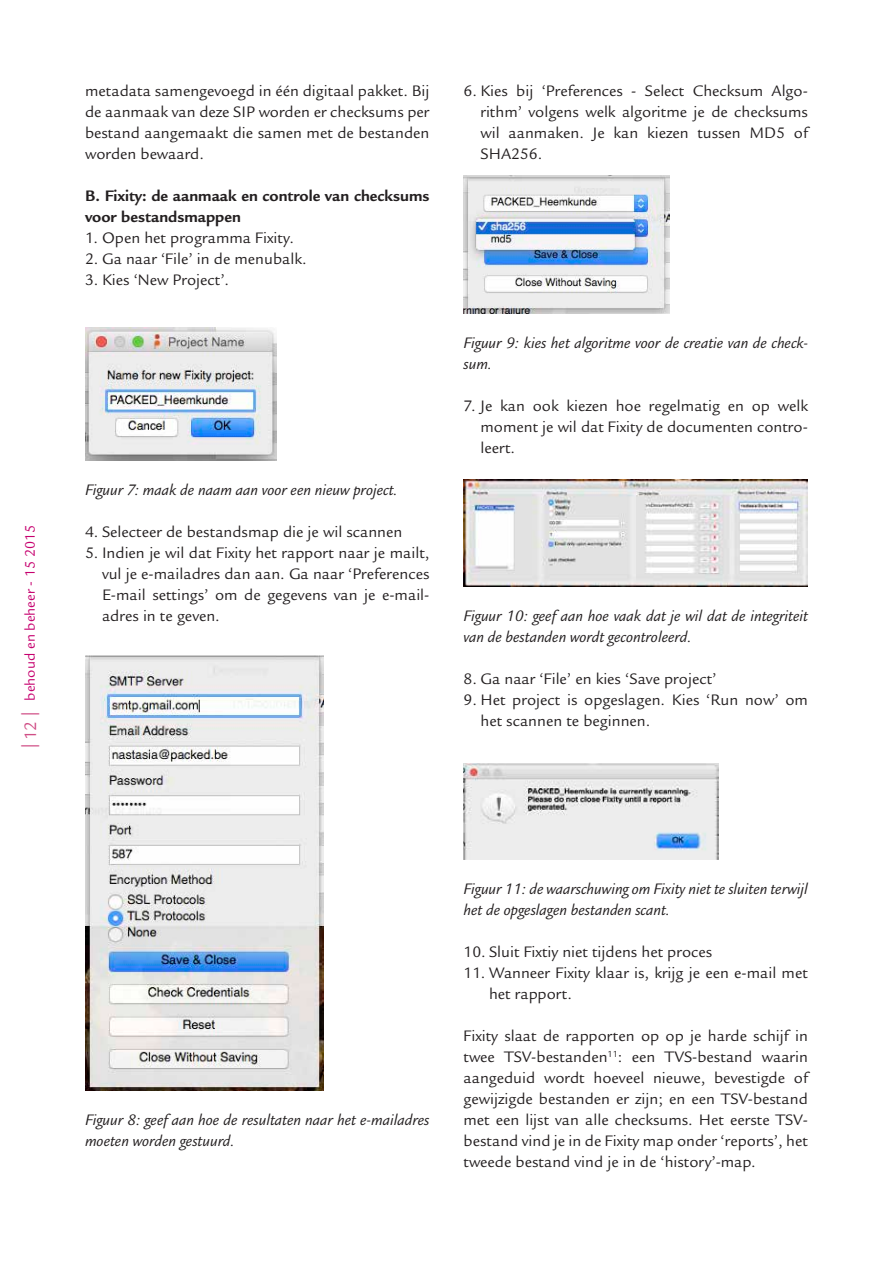
<style>
.page{position:relative;width:893px;height:1263px;background:#fff}
.page>*{position:absolute;margin:0;border:0;box-sizing:border-box;transform-origin:0 0}
.t1{font:16.5px/21px "Legacy Sans Std";color:#231f20;text-align:justify}
.t2{font:italic 16.5px/21px "Legacy Sans Std";color:#231f20}
.t3{font:700 16.5px/21px "Legacy Sans Std";color:#231f20}
.t4{font:15px "Legacy Sans Std";color:#c6006f}
.s1{font-family:"Myriad Pro";font-size:18px;color:#d04e86}
.s2{font-size:18px;color:#d04e86}
</style>
<div class="page">
<img style="left:85px;top:328px;width:191px;height:132px">
<img style="left:85px;top:655px;width:238px;height:435px">
<img style="left:463px;top:176px;width:207px;height:137px">
<img style="left:463px;top:479px;width:345px;height:107px">
<img style="left:463px;top:764px;width:255px;height:95px">
<p class="t4" style="left:22px;top:748px;width:225px;rotate:-90deg"><span class="s1">|</span> <span class="s2">12</span> <span class="s1">|</span> behoud en beheer - 15 2015</p>
<p class="t1" style="left:85px;top:80px;width:346px">metadata samengevoegd in één digitaal pakket. Bij de aanmaak van deze SIP worden er checksums per bestand aangemaakt die samen met de bestanden worden bewaard.</p>
<p class="t3" style="left:85px;top:185px;width:346px">B. Fixity: de aanmaak en controle van checksums voor bestandsmappen</p>
<p class="t1" style="left:85px;top:227px;width:210px">1. Open het programma Fixity.</p>
<p class="t1" style="left:85px;top:248px;width:223px">2. Ga naar ‘File’ in de menubalk.</p>
<p class="t1" style="left:85px;top:270px;width:146px">3. Kies ‘New Project’.</p>
<p class="t2" style="left:85px;top:480px;width:314px">Figuur 7: maak de naam aan voor een nieuw project.</p>
<p class="t1" style="left:85px;top:521px;width:319px">4. Selecteer de bestandsmap die je wil scannen</p>
<p class="t1" style="left:102px;top:542px;width:329px;text-indent:-17px">5. Indien je wil dat Fixity het rapport naar je mailt, vul je e-mailadres dan aan. Ga naar ‘Preferences E-mail settings’ om de gegevens van je e-mail&shy;adres in te geven.</p>
<p class="t1" style="left:480px;top:80px;width:329px;text-indent:-17px">6. Kies bij ‘Preferences - Select Checksum Algo&shy;rithm’ volgens welk algoritme je de checksums wil aanmaken. Je kan kiezen tussen MD5 of SHA256.</p>
<p class="t2" style="left:463px;top:333px;width:346px">Figuur 9: kies het algoritme voor de creatie van de check&shy;sum.</p>
<p class="t1" style="left:480px;top:395px;width:329px;text-indent:-17px">7. Je kan ook kiezen hoe regelmatig en op welk moment je wil dat Fixity de documenten contro&shy;leert.</p>
<p class="t2" style="left:463px;top:606px;width:346px">Figuur 10: geef aan hoe vaak dat je wil dat de integriteit van de bestanden wordt gecontroleerd.</p>
<p class="t1" style="left:463px;top:668px;width:254px">8. Ga naar ‘File’ en kies ‘Save project’</p>
<p class="t1" style="left:480px;top:689px;width:329px;text-indent:-17px">9. Het project is opgeslagen. Kies ‘Run now’ om het scannen te beginnen.</p>
<p class="t2" style="left:85px;top:1110px;width:346px">Figuur 8: geef aan hoe de resultaten naar het e-mailadres moeten worden gestuurd.</p>
<p class="t2" style="left:463px;top:879px;width:346px">Figuur 11: de waarschuwing om Fixity niet te sluiten terwijl het de opgeslagen bestanden scant.</p>
<p class="t1" style="left:463px;top:941px;width:250px">10. Sluit Fixtiy niet tijdens het proces</p>
<p class="t1" style="left:489px;top:962px;width:320px;text-indent:-26px">11. Wanneer Fixity klaar is, krijg je een e-mail met het rapport.</p>
<p class="t1" style="left:463px;top:1025px;width:346px">Fixity slaat de rapporten op op je harde schijf in twee TSV-bestanden<sup>11</sup>: een TVS-bestand waarin aangeduid wordt hoeveel nieuwe, bevestigde of gewijzigde bestanden er zijn; en een TSV-bestand met een lijst van alle checksums. Het eerste TSV&shy;bestand vind je in de Fixity map onder ‘reports’, het tweede bestand vind je in de ‘history’-map.</p>
</div>
